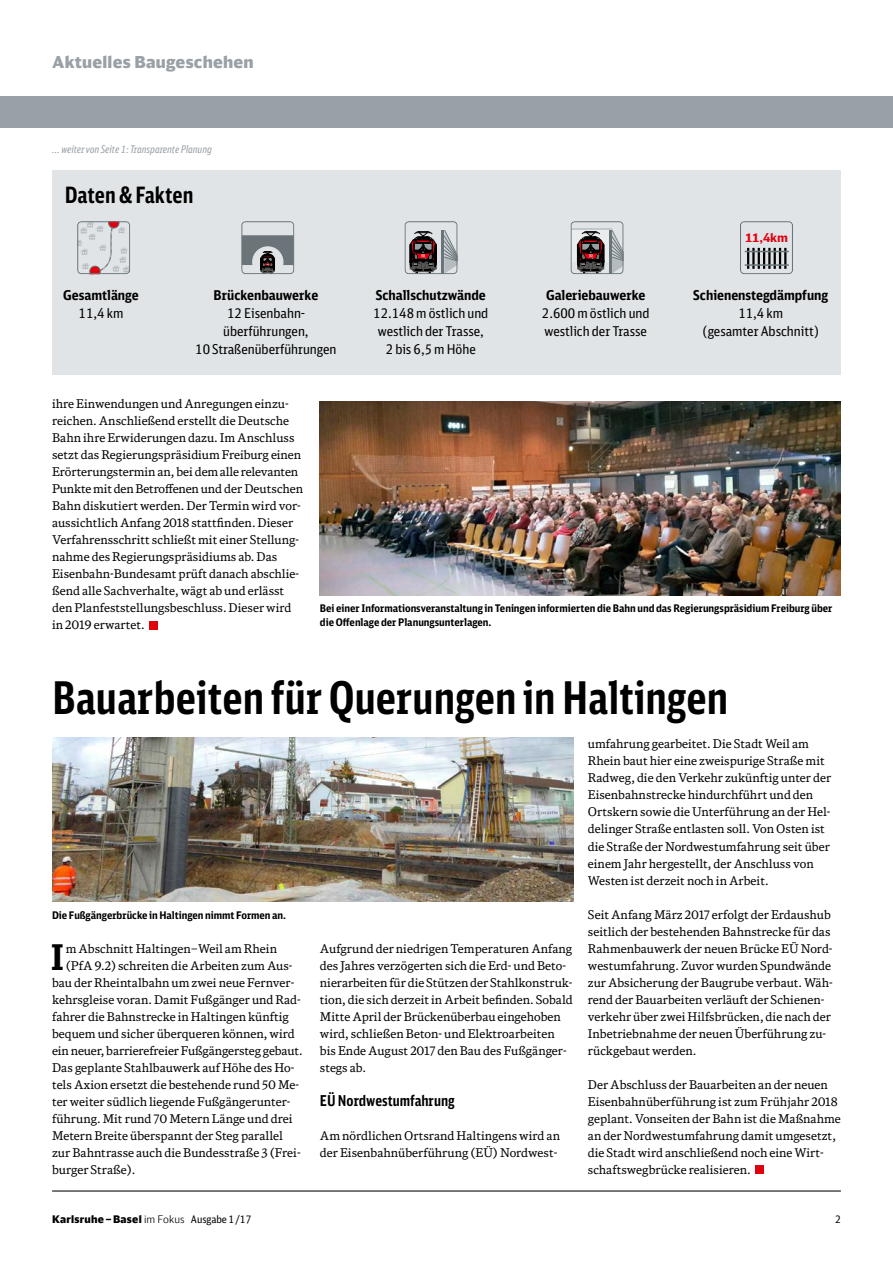
<style>
.page{position:relative;width:893px;height:1263px;background:#fff}
.page>*{position:absolute;margin:0;border:0;box-sizing:border-box;transform-origin:0 0}
.t1{font:700 45px "DB Sans Comp";color:#000}
.t2{font:700 35.4px "DB Sans Cond";color:#000}
.t3{font:700 22.5px "DB Sans Comp";color:#000}
.t4{font:900 16.5px "DB Head";letter-spacing:.015em;color:#99a1a7}
.t5{font:700 15px "DB Sans Comp";color:#000}
.t6{font:13.5px/17.9px "DB Sans Cond";color:#000;text-align:center}
.t7{font:700 13.5px "DB Sans Cond";color:#000}
.t8{font:12px/17px "DB News";color:#000}
.t9{font:700 12px "DB Sans";color:#e2000f}
.t10{font:700 10.5px/14.1px "DB Sans Cond";color:#000}
.t11{font:italic 10.5px "DB Sans Comp";color:#99a1a7}
.t12{font:900 10.5px "DB Head";letter-spacing:.025em;color:#000}
.t13{font:10.5px "DB Sans Cond";color:#000}
.s1{font-weight:300}
.s2{font-family:"DB Sans Cond";font-weight:400}
</style>
<div class="page">
<div style="left:52px;top:170px;width:789px;height:204px;background:#e0e4e6"></div>
<div style="left:149px;top:621px;width:8px;height:8px;background:#e2000f"></div>
<div style="left:755px;top:1165px;width:9px;height:9px;background:#e2000f"></div>
<img style="left:52px;top:737px;width:521px;height:164px">
<img style="left:320px;top:401px;width:521px;height:194px">
<div style="left:0;top:96px;width:893px;height:32px;background:#99a1a7"></div>
<svg style="left:77px;top:221px;width:53px;height:53px"></svg>
<svg style="left:241px;top:221px;width:53px;height:53px"></svg>
<svg style="left:404px;top:221px;width:54px;height:53px"></svg>
<svg style="left:570px;top:221px;width:54px;height:53px"></svg>
<svg style="left:740px;top:221px;width:53px;height:53px"></svg>
<hr style="left:52px;top:1190px;width:789px;height:1px;background:#000">
<h3 class="t4" style="left:52px;top:51px;width:203px">Aktuelles Baugeschehen</h3>
<p class="t11" style="left:52px;top:143px;width:161px">… weiter von Seite 1: Transparente Planung</p>
<h3 class="t3" style="left:65px;top:181px;width:130px">Daten &amp; Fakten</h3>
<p class="t7" style="left:63px;top:287px;width:77px">Gesamtlänge</p>
<p class="t6" style="left:79px;top:304px;width:46px">11,4 km</p>
<p class="t7" style="left:214px;top:287px;width:106px">Brückenbauwerke</p>
<p class="t6" style="left:195px;top:304px;width:143px">12 Eisenbahn&shy;überführungen,<br>10 Straßenüberführungen</p>
<p class="t7" style="left:376px;top:287px;width:112px">Schallschutzwände</p>
<p class="t6" style="left:373px;top:304px;width:117px">12.148 m östlich und westlich der Trasse,<br>2 bis 6,5 m Höhe</p>
<p class="t7" style="left:546px;top:287px;width:101px">Galeriebauwerke</p>
<p class="t6" style="left:542px;top:304px;width:109px;text-align:left">2.600 m östlich und westlich der Trasse</p>
<p class="t9" style="left:745px;top:230px;width:45px">11,4km</p>
<p class="t7" style="left:693px;top:287px;width:136px">Schienenstegdämpfung</p>
<p class="t6" style="left:702px;top:304px;width:119px">11,4 km<br>(gesamter Abschnitt)</p>
<p class="t8" style="left:52px;top:395px;width:253px">ihre Einwendungen und Anregungen einzu&shy;reichen. Anschließend erstellt die Deutsche Bahn ihre Erwiderungen dazu. Im Anschluss setzt das Regierungspräsidium Freiburg einen Erörterungstermin an, bei dem alle relevanten Punkte mit den Betroffenen und der Deutschen Bahn diskutiert werden. Der Termin wird vor&shy;aussichtlich Anfang 2018 stattfinden. Dieser Verfahrensschritt schließt mit einer Stellung&shy;nahme des Regierungspräsidiums ab. Das Eisenbahn-Bundesamt prüft danach abschlie&shy;ßend alle Sachverhalte, wägt ab und erlässt den Planfeststellungsbeschluss. Dieser wird in 2019 erwartet.</p>
<p class="t10" style="left:320px;top:601px;width:514px">Bei einer Informationsveranstaltung in Teningen informierten die Bahn und das Regierungspräsidium Freiburg über die Offenlage der Planungsunterlagen.</p>
<h1 class="t1" style="left:52px;top:670px;width:678px">Bauarbeiten für Querungen in Haltingen</h1>
<p class="t10" style="left:52px;top:907px;width:236px">Die Fußgängerbrücke in Haltingen nimmt Formen an.</p>
<h2 class="t2" style="left:51px;top:934px;width:15px">I</h2>
<p class="t8" style="left:66px;top:940px;width:213px">m Abschnitt Haltingen–Weil am Rhein</p>
<p class="t8" style="left:66px;top:957px;width:228px">(PfA 9.2) schreiten die Arbeiten zum Aus-</p>
<p class="t8" style="left:52px;top:974px;width:244px">bau der Rheintalbahn um zwei neue Fernver-</p>
<p class="t8" style="left:52px;top:991px;width:250px">kehrsgleise voran. Damit Fußgänger und Rad-</p>
<p class="t8" style="left:52px;top:1008px;width:238px">fahrer die Bahnstrecke in Haltingen künftig</p>
<p class="t8" style="left:52px;top:1025px;width:244px">bequem und sicher überqueren können, wird</p>
<p class="t8" style="left:52px;top:1042px;width:252px">ein neuer, barrierefreier Fußgängersteg gebaut.</p>
<p class="t8" style="left:52px;top:1059px;width:244px">Das geplante Stahlbauwerk auf Höhe des Ho-</p>
<p class="t8" style="left:52px;top:1076px;width:248px">tels Axion ersetzt die bestehende rund 50 Me-</p>
<p class="t8" style="left:52px;top:1093px;width:240px">ter weiter südlich liegende Fußgängerunter-</p>
<p class="t8" style="left:52px;top:1110px;width:242px">führung. Mit rund 70 Metern Länge und drei</p>
<p class="t8" style="left:52px;top:1127px;width:232px">Metern Breite überspannt der Steg parallel</p>
<p class="t8" style="left:52px;top:1144px;width:250px">zur Bahntrasse auch die Bundesstraße 3 (Frei-</p>
<p class="t8" style="left:52px;top:1161px;width:85px">burger Straße).</p>
<p class="t8" style="left:320px;top:939px;width:254px">Aufgrund der niedrigen Temperaturen Anfang des Jahres verzögerten sich die Erd- und Beto&shy;nierarbeiten für die Stützen der Stahlkonstruk&shy;tion, die sich derzeit in Arbeit befinden. Sobald Mitte April der Brückenüberbau eingehoben wird, schließen Beton- und Elektroarbeiten bis Ende August 2017 den Bau des Fußgänger&shy;stegs ab.</p>
<p class="t5" style="left:320px;top:1091px;width:136px">EÜ Nordwestumfahrung</p>
<p class="t8" style="left:320px;top:1127px;width:242px">Am nördlichen Ortsrand Haltingens wird an der Eisenbahnüberführung (EÜ) Nordwest-</p>
<p class="t8" style="left:588px;top:735px;width:245px">umfahrung gearbeitet. Die Stadt Weil am Rhein baut hier eine zweispurige Straße mit Radweg, die den Verkehr zukünftig unter der Eisenbahnstrecke hindurchführt und den Ortskern sowie die Unterführung an der Hel&shy;delinger Straße entlasten soll. Von Osten ist die Straße der Nordwestumfahrung seit über einem Jahr hergestellt, der Anschluss von Westen ist derzeit noch in Arbeit.</p>
<p class="t8" style="left:588px;top:905px;width:246px">Seit Anfang März 2017 erfolgt der Erdaushub seitlich der bestehenden Bahnstrecke für das Rahmenbauwerk der neuen Brücke EÜ Nord&shy;westumfahrung. Zuvor wurden Spundwände zur Absicherung der Baugrube verbaut. Wäh&shy;rend der Bauarbeiten verläuft der Schienen&shy;verkehr über zwei Hilfsbrücken, die nach der Inbetriebnahme der neuen Überführung zu&shy;rückgebaut werden.</p>
<p class="t8" style="left:588px;top:1076px;width:255px">Der Abschluss der Bauarbeiten an der neuen Eisenbahnüberführung ist zum Frühjahr 2018 geplant. Vonseiten der Bahn ist die Maßnahme an der Nordwestumfahrung damit umgesetzt, die Stadt wird anschließend noch eine Wirt&shy;schaftswegbrücke realisieren.</p>
<p class="t12" style="left:52px;top:1212px;width:201px">Karlsruhe–Basel <span class="s1">im Fokus</span> <span class="s2">Ausgabe 1 /17</span></p>
<p class="t13" style="left:835px;top:1212px;width:7px">2</p>
</div>
